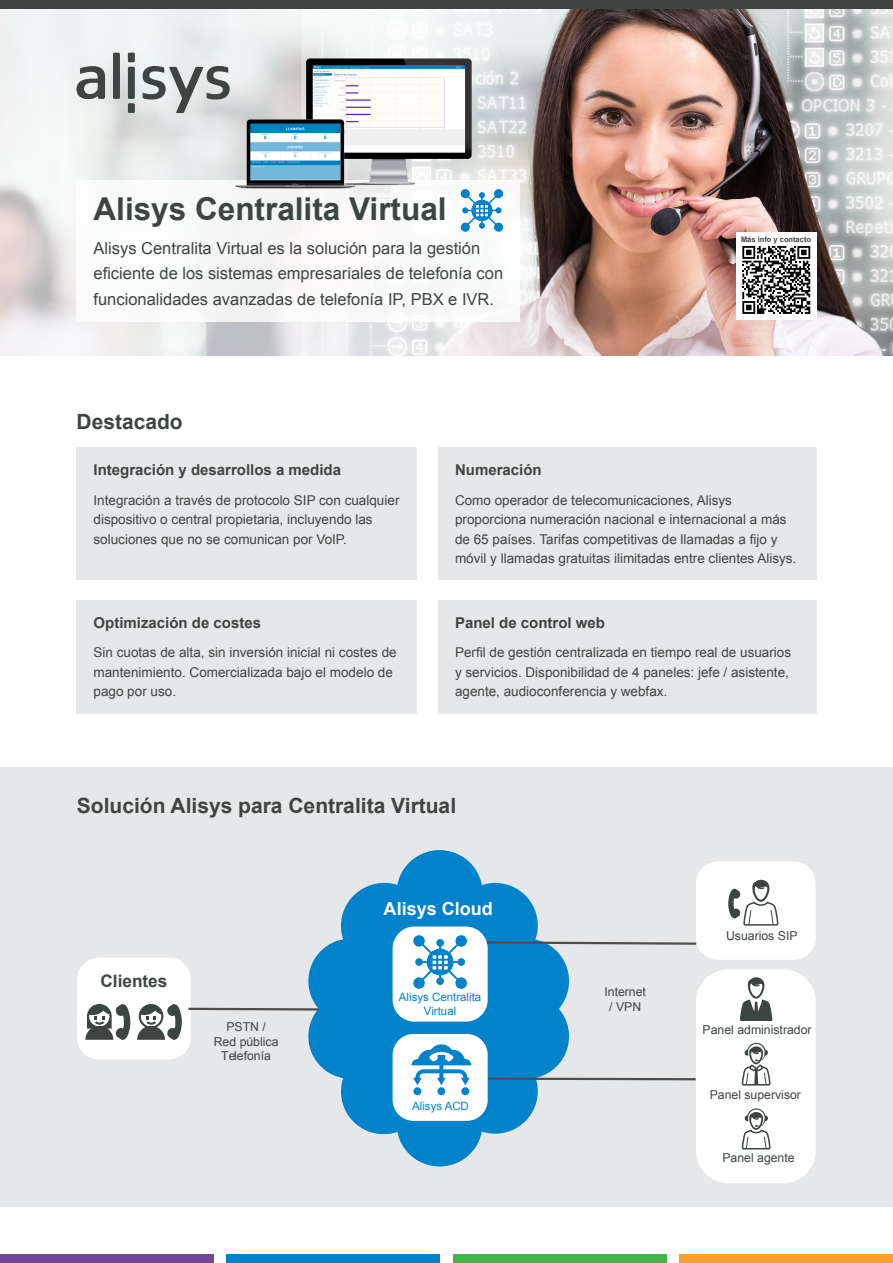
<style>
.page{position:relative;width:893px;height:1263px;background:#fff}
.page>*{position:absolute;margin:0;border:0;box-sizing:border-box;transform-origin:0 0}
.t1{font:700 31.5px "Arial";color:#3d4543}
.t2{font:700 21px "Arial";color:#3d4543}
.t3{font:700 18px "Arial";color:#fff}
.t4{font:700 17.25px "Arial";color:#3d4543}
.p-description-front{font:16.5px/25.5px "Arial";color:#3d4543}
.t5{font:700 15px "Arial";color:#3d4543}
.p_big{font:13.5px/19.5px "Arial";color:#3d4543}
.t6{font:12.3px/14.7px "Arial";color:#3d4543;text-align:center}
.t7{font:11.55px/13.8px "Arial";color:#0083ca;text-align:center}
.title-contact-footer{font:700 7.5px "Arial";color:#3d4543}
</style>
<div class="page">
<div style="left:0;top:767px;width:893px;height:440px;background:#e6e7e9"></div>
<img style="left:0;top:9px;width:893px;height:346px">
<div style="left:0;top:0;width:893px;height:9px;background:#3d4543"></div>
<div style="left:113px;top:53px;width:7px;height:46px;background:#3d4543;border-radius:2px"></div>
<div style="left:128px;top:103px;width:7px;height:10px;background:#3d4543;border-radius:2px"></div>
<div style="left:128px;top:67px;width:7px;height:32px;background:#3d4543;border-radius:2px"></div>
<svg style="left:143px;top:66px;width:63px;height:47px;background:#adb4b3"></svg>
<svg style="left:77px;top:65px;width:28px;height:34px"></svg>
<div style="left:128px;top:53px;width:7px;height:9px;background:#3d4543;border-radius:2px"></div>
<div style="left:77px;top:180px;width:443px;height:142px;background:#fff"></div>
<div style="left:77px;top:447px;width:340px;height:133px;background:#e6e7e9"></div>
<div style="left:77px;top:600px;width:340px;height:113px;background:#e6e7e9"></div>
<div style="left:438px;top:447px;width:378px;height:133px;background:#e6e7e9"></div>
<div style="left:438px;top:600px;width:378px;height:113px;background:#e6e7e9"></div>
<div style="left:736px;top:232px;width:80px;height:87px;background:#fff"></div>
<svg style="left:461px;top:199px;width:42px;height:33px"></svg>
<svg style="left:742px;top:246px;width:68px;height:68px"></svg>
<div style="left:358px;top:925px;width:165px;height:165px;background:#0083ca;border-radius:50%"></div>
<div style="left:397px;top:1081px;width:85px;height:85px;background:#0083ca;border-radius:50%"></div>
<div style="left:453px;top:1049px;width:85px;height:85px;background:#0083ca;border-radius:50%"></div>
<div style="left:453px;top:883px;width:85px;height:85px;background:#0083ca;border-radius:50%"></div>
<div style="left:397px;top:850px;width:85px;height:85px;background:#0083ca;border-radius:50%"></div>
<div style="left:484px;top:994px;width:85px;height:85px;background:#0083ca;border-radius:50%"></div>
<div style="left:484px;top:938px;width:85px;height:85px;background:#0083ca;border-radius:50%"></div>
<div style="left:341px;top:883px;width:85px;height:85px;background:#0083ca;border-radius:50%"></div>
<div style="left:308px;top:938px;width:85px;height:85px;background:#0083ca;border-radius:50%"></div>
<div style="left:308px;top:994px;width:85px;height:85px;background:#0083ca;border-radius:50%"></div>
<div style="left:341px;top:1049px;width:85px;height:85px;background:#0083ca;border-radius:50%"></div>
<div style="left:77px;top:958px;width:114px;height:101px;background:#fff;border-radius:22px"></div>
<svg style="left:85px;top:1004px;width:46px;height:36px"></svg>
<svg style="left:137px;top:1003px;width:182px;height:38px"></svg>
<div style="left:696px;top:861px;width:120px;height:99px;background:#fff;border-radius:22px"></div>
<svg style="left:487px;top:940px;width:210px;height:6px"></svg>
<div style="left:696px;top:969px;width:120px;height:214px;background:#fff;border-radius:32px"></div>
<svg style="left:740px;top:977px;width:32px;height:44px"></svg>
<svg style="left:741px;top:1108px;width:30px;height:42px"></svg>
<svg style="left:728px;top:879px;width:51px;height:47px"></svg>
<svg style="left:741px;top:1043px;width:30px;height:43px"></svg>
<div style="left:393px;top:1034px;width:95px;height:87px;background:#fff;border-radius:21px"></div>
<div style="left:461px;top:1087px;width:8px;height:8px;background:#0083ca;border-radius:50%"></div>
<div style="left:437px;top:1087px;width:8px;height:8px;background:#0083ca;border-radius:50%"></div>
<svg style="left:411px;top:1044px;width:285px;height:41px"></svg>
<div style="left:413px;top:1087px;width:8px;height:8px;background:#0083ca;border-radius:50%"></div>
<div style="left:393px;top:926px;width:95px;height:96px;background:#fff;border-radius:22px"></div>
<svg style="left:413px;top:935px;width:54px;height:54px"></svg>
<img style="left:206px;top:45px;width:297px;height:154px">
<div style="left:226px;top:1254px;width:214px;height:9px;background:#0083ca"></div>
<div style="left:0;top:1254px;width:214px;height:9px;background:#72479b"></div>
<div style="left:453px;top:1254px;width:214px;height:9px;background:#42b649"></div>
<div style="left:679px;top:1254px;width:214px;height:9px;background:#f8a02b"></div>
<p class="t1" style="left:94px;top:188px;width:355px">Alisys Centralita Virtual</p>
<p class="p-description-front" style="left:94px;top:235px;width:411px">Alisys Centralita Virtual es la solución para la gestión eficiente de los sistemas empresariales de telefonía con funcionalidades avanzadas de telefonía IP, PBX e IVR.</p>
<p class="t2" style="left:77px;top:407px;width:108px">Destacado</p>
<p class="title-contact-footer" style="left:741px;top:234px;width:72px">Más info y contacto</p>
<p class="t5" style="left:94px;top:460px;width:249px">Integración y desarrollos a medida</p>
<p class="p_big" style="left:94px;top:490px;width:307px">Integración a través de protocolo SIP con cualquier dispositivo o central propietaria, incluyendo las soluciones que no se comunican por VoIP.</p>
<p class="t5" style="left:94px;top:612px;width:169px">Optimización de costes</p>
<p class="p_big" style="left:94px;top:643px;width:305px">Sin cuotas de alta, sin inversión inicial ni costes de mantenimiento. Comercializada bajo el modelo de pago por uso.</p>
<p class="t5" style="left:455px;top:460px;width:88px">Numeración</p>
<p class="p_big" style="left:455px;top:490px;width:343px">Como operador de telecomunicaciones, Alisys proporciona numeración nacional e internacional a más de 65 países. Tarifas competitivas de llamadas a fijo y móvil y llamadas gratuitas ilimitadas entre clientes Alisys.</p>
<p class="t5" style="left:455px;top:612px;width:152px">Panel de control web</p>
<p class="p_big" style="left:455px;top:643px;width:338px">Perfil de gestión centralizada en tiempo real de usuarios y servicios. Disponibilidad de 4 paneles: jefe / asistente, agente, audioconferencia y webfax.</p>
<p class="t2" style="left:77px;top:792px;width:381px">Solución Alisys para Centralita Virtual</p>
<p class="t4" style="left:100px;top:969px;width:68px">Clientes</p>
<p class="t6" style="left:214px;top:1019px;width:66px">PSTN /<br>Red pública<br>Telefonía</p>
<h3 class="t3" style="left:384px;top:897px;width:111px">Alisys Cloud</h3>
<p class="t7" style="left:399px;top:990px;width:84px">Alisys Centralita<br>Virtual</p>
<p class="t7" style="left:412px;top:1099px;width:58px">Alisys ACD</p>
<p class="t6" style="left:604px;top:984px;width:43px">Internet / VPN</p>
<p class="t6" style="left:726px;top:929px;width:73px">Usuarios SIP</p>
<p class="t6" style="left:703px;top:1023px;width:110px">Panel administrador</p>
<p class="t6" style="left:710px;top:1088px;width:93px">Panel supervisor</p>
<p class="t6" style="left:722px;top:1150px;width:74px">Panel agente</p>
</div>
